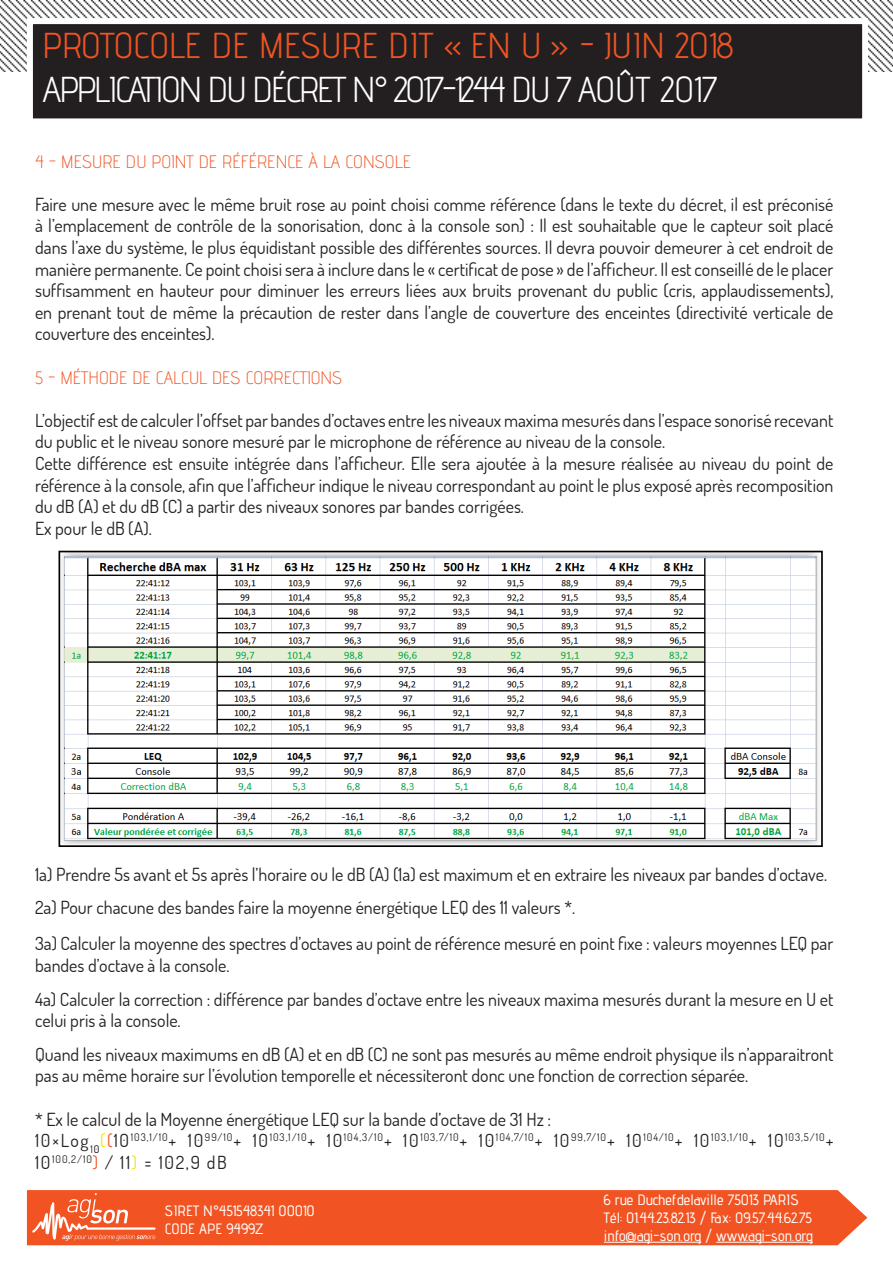
<style>
.page{position:relative;width:893px;height:1263px;background:#fff}
.page>*{position:absolute;margin:0;border:0;box-sizing:border-box;transform-origin:0 0}
.t1{font:36px "Advent Pro";letter-spacing:-.06em;color:#fff}
.t2{font:36px "Advent Pro";color:#f15422}
.t3{font:18px/21.6px "Dosis";color:#231f20}
.t4{font:300 18px "Advent Pro";color:#f15422}
.t5{font:500 15px/18px "Advent Pro";color:#fff}
.t6{font:10.5px "Dosis";letter-spacing:.09em;color:#231f20}
.s1{font-size:18px}
.s2{color:#000}
.s3{font-size:18px;color:#f7e801}
.s4{font-size:18px;color:#f1562a}
.s5{color:#f1562a}
.s6{color:#f7e801}
</style>
<div class="page">
<img style="left:0;top:0;width:893px;height:71px">
<div style="left:30px;top:21px;width:835px;height:100px;background:#231f20"></div>
<div style="left:27px;top:18px;width:841px;height:106px;border:6px solid #fff"></div>
<div style="left:27px;top:1190px;width:840px;height:55px;background:#f15422"></div>
<svg style="left:32px;top:1193px;width:124px;height:48px;background:#f3734a"></svg>
<hr style="left:604px;top:1242px;width:97px;height:1px;background:#fff">
<hr style="left:716px;top:1242px;width:97px;height:1px;background:#fff">
<img style="left:62px;top:554px;width:757px;height:290px">
<div style="left:59px;top:551px;width:764px;height:296px;border:2px solid #000"></div>
<p class="t2" style="left:43px;top:24px;width:693px">PROTOCOLE DE MESURE DIT « EN U » - JUIN 2018</p>
<p class="t1" style="left:43px;top:67px;width:677px">APPLICATION DU DÉCRET N° 2017-1244 DU 7 AOÛT 2017</p>
<p class="t4" style="left:35px;top:150px;width:378px">4 - MESURE DU POINT DE RÉFÉRENCE À LA CONSOLE</p>
<p class="t3" style="left:35px;top:193px;width:800px;text-align:justify">Faire une mesure avec le même bruit rose au point choisi comme référence (dans le texte du décret, il est préconisé à l’emplacement de contrôle de la sonorisation, donc à la console son) : Il est souhaitable que le capteur soit placé dans l’axe du système, le plus équidistant possible des différentes sources. Il devra pouvoir demeurer à cet endroit de manière permanente. Ce point choisi sera à inclure dans le « certificat de pose » de l’afficheur. Il est conseillé de le placer suffisamment en hauteur pour diminuer les erreurs liées aux bruits provenant du public (cris, applaudissements), en prenant tout de même la précaution de rester dans l’angle de couverture des enceintes (directivité verticale de couverture des enceintes).</p>
<p class="t4" style="left:35px;top:366px;width:309px">5 - MÉTHODE DE CALCUL DES CORRECTIONS</p>
<p class="t3" style="left:35px;top:409px;width:800px">L’objectif est de calculer l’offset par bandes d’octaves entre les niveaux maxima mesurés dans l’espace sonorisé recevant du public et le niveau sonore mesuré par le microphone de référence au niveau de la console.</p>
<p class="t3" style="left:35px;top:452px;width:800px;text-align:justify">Cette différence est ensuite intégrée dans l’afficheur. Elle sera ajoutée à la mesure réalisée au niveau du point de référence à la console, afin que l’afficheur indique le niveau correspondant au point le plus exposé après recomposition du dB (A) et du dB (C) a partir des niveaux sonores par bandes corrigées.</p>
<p class="t3" style="left:35px;top:517px;width:118px">Ex pour le dB (A).</p>
<p class="t3" style="left:35px;top:863px;width:794px">1a) Prendre 5s avant et 5s après l’horaire ou le dB (A) (1a) est maximum et en extraire les niveaux par bandes d’octave.</p>
<p class="t3" style="left:35px;top:896px;width:542px">2a) Pour chacune des bandes faire la moyenne énergétique LEQ des 11 valeurs *.</p>
<p class="t3" style="left:35px;top:932px;width:800px">3a) Calculer la moyenne des spectres d’octaves au point de référence mesuré en point fixe : valeurs moyennes LEQ par bandes d’octave à la console.</p>
<p class="t3" style="left:35px;top:988px;width:800px">4a) Calculer la correction : différence par bandes d’octave entre les niveaux maxima mesurés durant la mesure en U et celui pris à la console.</p>
<p class="t3" style="left:35px;top:1043px;width:800px">Quand les niveaux maximums en dB (A) et en dB (C) ne sont pas mesurés au même endroit physique ils n’apparaitront pas au même horaire sur l’évolution temporelle et nécessiteront donc une fonction de correction séparée.</p>
<p class="t3" style="left:35px;top:1108px;width:518px">* Ex le calcul de la Moyenne énergétique LEQ sur la bande d’octave de 31 Hz :</p>
<p class="t6" style="left:35px;top:1130px;width:800px"><span class="s1">10×Log</span>1<span class="s2">0</span><span class="s3">(</span><span class="s4">(</span><span class="s1">10</span>103,1/10<span class="s1">+ 10</span>99/10<span class="s1">+ 10</span>103,1/10<span class="s1">+ 10</span>104,3/10<span class="s1">+ 10</span>103,7/10<span class="s1">+ 10</span>104,7/10<span class="s1">+ 10</span>99,7/10<span class="s1">+ 10</span>104/10<span class="s1">+ 10</span>103,1/10<span class="s1">+ 10</span>103,5/10<span class="s1">+</span></p>
<p class="t3" style="left:35px;top:1151px;width:193px">10<sup>100,2/10</sup><span class="s5">)</span> / 11<span class="s6">)</span> = 102,9 dB</p>
<p class="t5" style="left:165px;top:1201px;width:151px">SIRET N°451548341 00010<br>CODE APE 9499Z</p>
<p class="t5" style="left:604px;top:1190px;width:210px">6 rue Duchefdelaville 75013 PARIS<br>Tél: 01.44.23.82.13 / Fax: 09.57.44.62.75 info@agi-son.org / www.agi-son.org</p>
</div>
